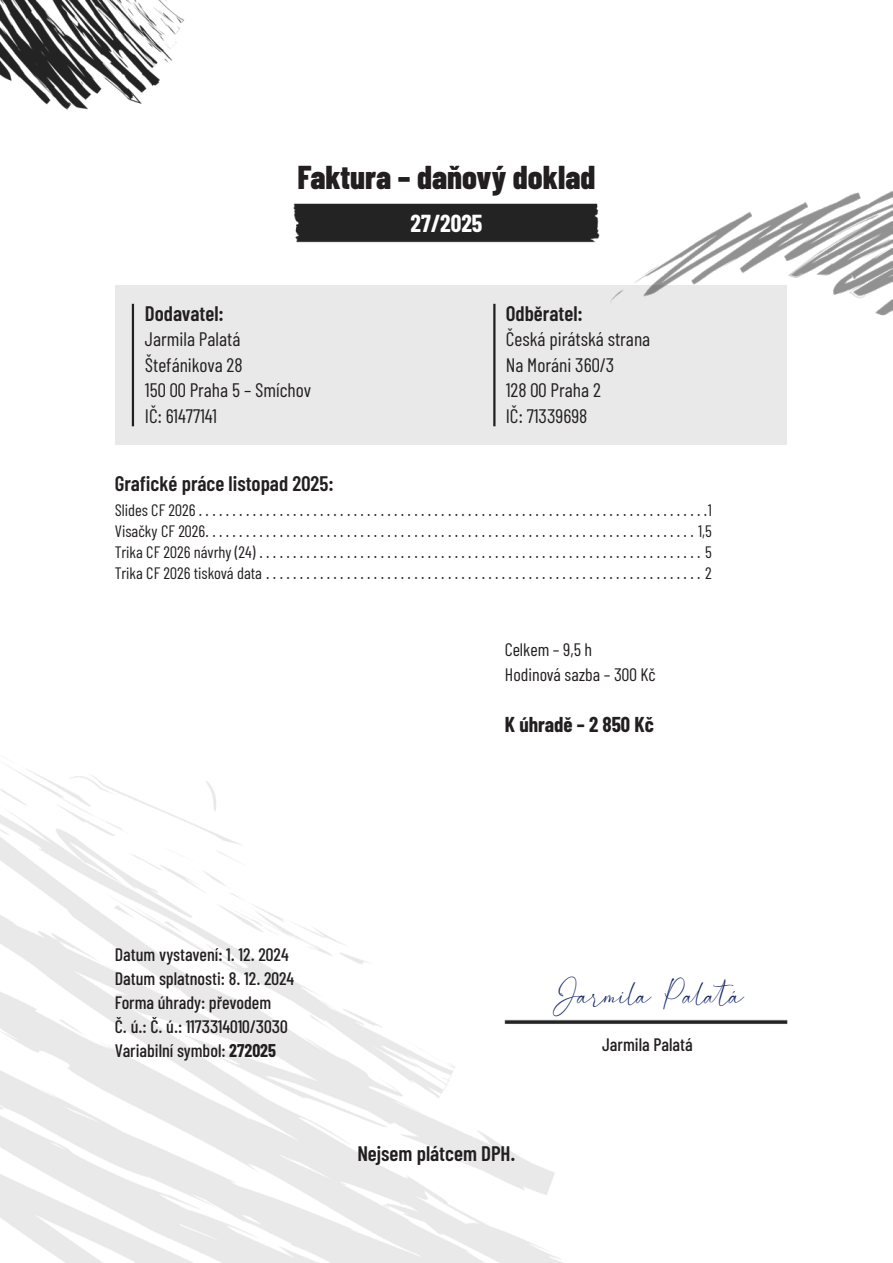
<style>
.page{position:relative;width:893px;height:1263px;background:#fff}
.page>*{position:absolute;margin:0;border:0;box-sizing:border-box;transform-origin:0 0}
.t1{font:49.2px "Southland";color:#132565}
.t2{font:800 33px "Barlow Condensed";color:#231f20}
.t3{font:700 24px "Barlow Condensed";color:#fff}
.t4{font:600 21px "Barlow Condensed";color:#231f20}
.t5{font:700 21px "Barlow Condensed";color:#231f20}
.t6{font:19.5px "Barlow Condensed";color:#231f20}
.t7{font:500 18px/24px "Barlow Condensed";color:#231f20}
.t8{font:18px "Barlow Condensed";color:#231f20}
.t9{font:16.5px "Barlow Condensed";color:#231f20}
.s1{font-weight:700}
</style>
<div class="page">
<img style="left:0;top:0;width:893px;height:1263px">
<div style="left:115px;top:285px;width:672px;height:159px;background:#e9e9e9"></div>
<hr style="left:132px;top:304px;width:2px;height:122px;background:#231f20">
<hr style="left:493px;top:304px;width:2px;height:122px;background:#231f20">
<p class="t2" style="left:298px;top:157px;width:299px">Faktura – daňový doklad</p>
<p class="t3" style="left:411px;top:209px;width:73px">27/2025</p>
<p class="t4" style="left:145px;top:300px;width:80px">Dodavatel:</p>
<p class="t6" style="left:145px;top:327px;width:97px">Jarmila Palatá</p>
<p class="t6" style="left:145px;top:353px;width:99px">Štefánikova 28</p>
<p class="t6" style="left:145px;top:378px;width:168px">150 00 Praha 5 – Smíchov</p>
<p class="t6" style="left:145px;top:404px;width:74px">IČ: 61477141</p>
<p class="t4" style="left:506px;top:300px;width:79px">Odběratel:</p>
<p class="t6" style="left:506px;top:327px;width:146px">Česká pirátská strana</p>
<p class="t6" style="left:506px;top:353px;width:110px">Na Moráni 360/3</p>
<p class="t6" style="left:506px;top:378px;width:97px">128 00 Praha 2</p>
<p class="t6" style="left:506px;top:404px;width:83px">IČ: 71339698</p>
<p class="t4" style="left:115px;top:470px;width:220px">Grafické práce listopad 2025:</p>
<p class="t9" style="left:115px;top:500px;width:599px">Slides CF 2026 . . . . . . . . . . . . . . . . . . . . . . . . . . . . . . . . . . . . . . . . . . . . . . . . . . . . . . . . . . . . . . . . . . . . . . . . . . . 1</p>
<p class="t9" style="left:115px;top:521px;width:599px">Visačky CF 2026 . . . . . . . . . . . . . . . . . . . . . . . . . . . . . . . . . . . . . . . . . . . . . . . . . . . . . . . . . . . . . . . . . . . . . . . . . 1,5</p>
<p class="t9" style="left:115px;top:542px;width:599px">Trika CF 2026 návrhy (24) . . . . . . . . . . . . . . . . . . . . . . . . . . . . . . . . . . . . . . . . . . . . . . . . . . . . . . . . . . . . . . . . . . 5</p>
<p class="t9" style="left:115px;top:563px;width:599px">Trika CF 2026 tisková data . . . . . . . . . . . . . . . . . . . . . . . . . . . . . . . . . . . . . . . . . . . . . . . . . . . . . . . . . . . . . . . . . 2</p>
<p class="t8" style="left:505px;top:639px;width:89px">Celkem – 9,5 h</p>
<p class="t8" style="left:505px;top:664px;width:152px">Hodinová sazba – 300 Kč</p>
<p class="t5" style="left:505px;top:711px;width:150px">K úhradě – 2 850 Kč</p>
<p class="t7" style="left:115px;top:942px;width:175px">Datum vystavení: 1. 12. 2024</p>
<p class="t7" style="left:115px;top:966px;width:181px">Datum splatnosti: 8. 12. 2024<br>Forma úhrady: převodem</p>
<p class="t7" style="left:115px;top:1014px;width:174px">Č. ú.: Č. ú.: 1173314010/3030<br>Variabilní symbol: <span class="s1">272025</span></p>
<p class="t4" style="left:357px;top:1140px;width:160px">Nejsem plátcem DPH.</p>
<p class="t1" style="left:553px;top:970px;width:192px">Jarmila Palatá</p>
<p class="t7" style="left:602px;top:1032px;width:92px">Jarmila Palatá</p>
</div>
